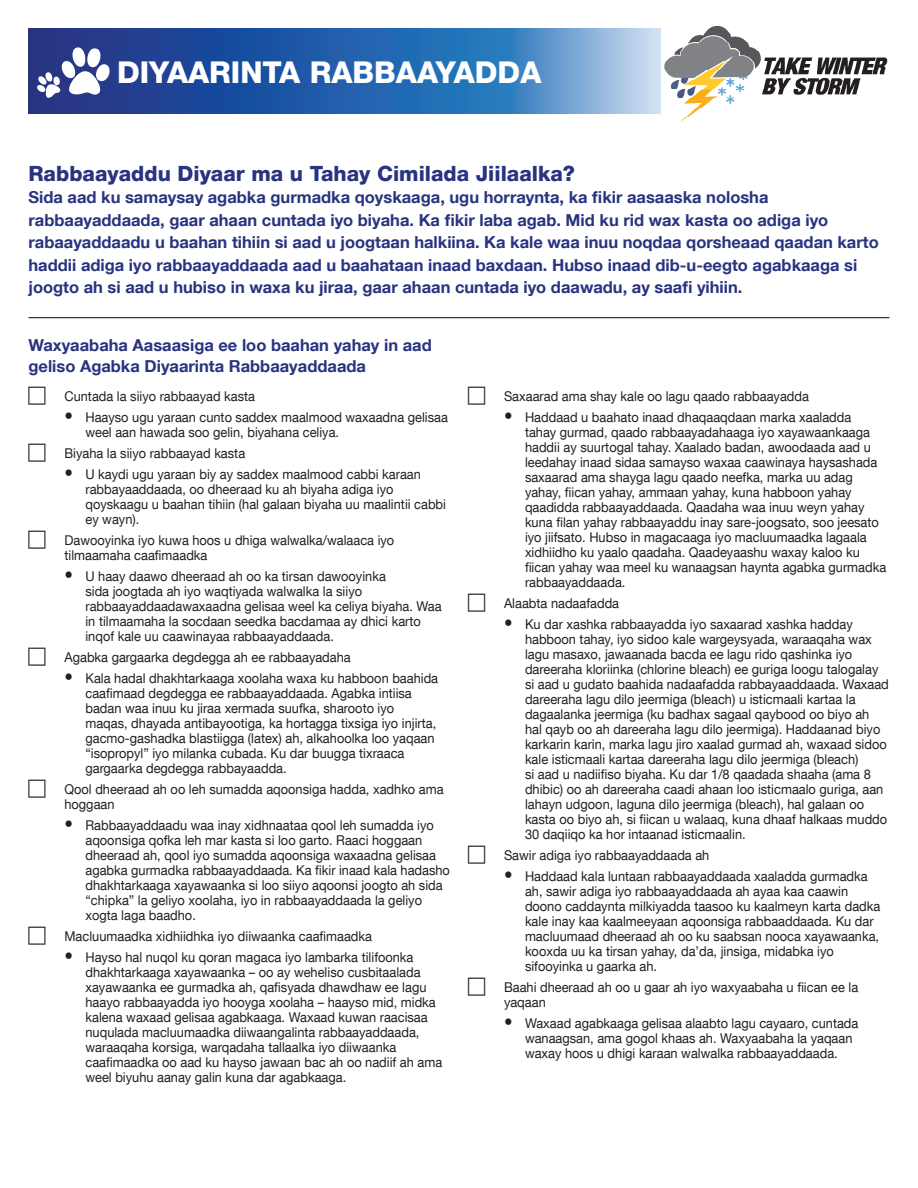
<style>
.page{position:relative;width:918px;height:1188px;background:#fff}
.page>*{position:absolute;margin:0;border:0;box-sizing:border-box;transform-origin:0 0}
.t1{font:800 30px "Helvetica Neue LT Com";color:#fff}
.t2{font:800 21px "Helvetica Neue LT Com";color:#28347f}
.t3{font:700 16.5px/22.5px "Helvetica Neue LT Com";color:#28347f}
.t4{font:13.5px/15px "Helvetica Neue LT Com";color:#231f20;scale:.95 1}
.s1{font-stretch:condensed;font-size:18px}
</style>
<div class="page">
<img style="left:28px;top:28px;width:633px;height:85px">
<hr style="left:28px;top:317px;width:861px;height:1px;background:#231f20">
<svg style="left:35px;top:46px;width:76px;height:52px"></svg>
<img style="left:664px;top:26px;width:224px;height:96px">
<h1 class="t1" style="left:117px;top:55px;width:426px">DIYAARINTA RABBAAYADDA</h1>
<h2 class="t2" style="left:28px;top:161px;width:548px">Rabbaayaddu Diyaar ma u Tahay Cimilada Jiilaalka?</h2>
<p class="t3" style="left:28px;top:185px;width:852px">Sida aad ku samaysay agabka gurmadka qoyskaaga, ugu horraynta, ka fikir aasaaska nolosha rabbaayaddaada, gaar ahaan cuntada iyo biyaha. Ka fikir laba agab. Mid ku rid wax kasta oo adiga iyo rabaayaddaadu u baahan tihiin si aad u joogtaan halkiina. Ka kale waa inuu noqdaa qorsheaad qaadan karto haddii adiga iyo rabbaayaddaada aad u baahataan inaad baxdaan. Hubso inaad dib-u-eegto agabkaaga si joogto ah si aad u hubiso in waxa ku jiraa, gaar ahaan cuntada iyo daawadu, ay saafi yihiin.</p>
<p class="t3" style="left:28px;top:334px;width:405px;line-height:21px">Waxyaabaha Aasaasiga ee loo baahan yahay in aad geliso Agabka Diyaarinta Rabbaayaddaada</p>
<p class="t4" style="left:64px;top:389px;width:202px">Cuntada la siiyo rabbaayad kasta</p>
<p class="t4" style="left:85px;top:410px;width:383px;text-indent:-21px"><span class="s1">•</span> Haayso ugu yaraan cunto saddex maalmood waxaadna gelisaa weel aan hawada soo gelin, biyahana celiya.</p>
<p class="t4" style="left:64px;top:446px;width:192px">Biyaha la siiyo rabbaayad kasta</p>
<p class="t4" style="left:85px;top:467px;width:381px;text-indent:-21px"><span class="s1">•</span> U kaydi ugu yaraan biy ay saddex maalmood cabbi karaan rabbayaaddaada, oo dheeraad ku ah biyaha adiga iyo qoyskaagu u baahan tihiin (hal galaan biyaha uu maalintii cabbi ey wayn).</p>
<p class="t4" style="left:64px;top:533px;width:349px">Dawooyinka iyo kuwa hoos u dhiga walwalka/walaaca iyo tilmaamaha caafimaadka</p>
<p class="t4" style="left:85px;top:569px;width:377px;text-indent:-21px"><span class="s1">•</span> U haay daawo dheeraad ah oo ka tirsan dawooyinka<br>sida joogtada ah iyo waqtiyada walwalka la siiyo rabbaayaddaadawaxaadna gelisaa weel ka celiya biyaha. Waa in tilmaamaha la socdaan seedka bacdamaa ay dhici karto inqof kale uu caawinayaa rabbaayaddaada.</p>
<p class="t4" style="left:64px;top:650px;width:303px">Agabka gargaarka degdegga ah ee rabbaayadaha</p>
<p class="t4" style="left:85px;top:671px;width:373px;text-indent:-21px"><span class="s1">•</span> Kala hadal dhakhtarkaaga xoolaha waxa ku habboon baahida caafimaad degdegga ee rabbaayaddaada. Agabka intiisa badan waa inuu ku jiraa xermada suufka, sharooto iyo maqas, dhayada antibayootiga, ka hortagga tixsiga iyo injirta, gacmo-gashadka blastiigga (latex) ah, alkahoolka loo yaqaan “isopropyl” iyo milanka cubada. Ku dar buugga tixraaca gargaarka degdegga rabbayaadda.</p>
<p class="t4" style="left:64px;top:782px;width:401px">Qool dheeraad ah oo leh sumadda aqoonsiga hadda, xadhko ama hoggaan</p>
<p class="t4" style="left:85px;top:818px;width:385px;text-indent:-21px"><span class="s1">•</span> Rabbaayaddaadu waa inay xidhnaataa qool leh sumadda iyo aqoonsiga qofka leh mar kasta si loo garto. Raaci hoggaan dheeraad ah, qool iyo sumadda aqoonsiga waxaadna gelisaa agabka gurmadka rabbaayaddaada. Ka fikir inaad kala hadasho dhakhtarkaaga xayawaanka si loo siiyo aqoonsi joogto ah sida “chipka” la geliyo xoolaha, iyo in rabbaayaddaada la geliyo xogta laga baadho.</p>
<p class="t4" style="left:64px;top:929px;width:325px">Macluumaadka xidhiidhka iyo diiwaanka caafimaadka</p>
<p class="t4" style="left:85px;top:950px;width:377px;text-indent:-21px"><span class="s1">•</span> Hayso hal nuqol ku qoran magaca iyo lambarka tilifoonka dhakhtarkaaga xayawaanka – oo ay weheliso cusbitaalada xayawaanka ee gurmadka ah, qafisyada dhawdhaw ee lagu haayo rabbaayadda iyo hooyga xoolaha – haayso mid, midka kalena waxaad gelisaa agabkaaga. Waxaad kuwan raacisaa nuqulada macluumaadka diiwaangalinta rabbaayaddaada, waraaqaha korsiga, warqadaha tallaalka iyo diiwaanka caafimaadka oo aad ku hayso jawaan bac ah oo nadiif ah ama weel biyuhu aanay galin kuna dar agabkaaga.</p>
<p class="t4" style="left:504px;top:389px;width:323px">Saxaarad ama shay kale oo lagu qaado rabbaayadda</p>
<p class="t4" style="left:525px;top:410px;width:382px;text-indent:-21px"><span class="s1">•</span> Haddaad u baahato inaad dhaqaaqdaan marka xaaladda<br>tahay gurmad, qaado rabbaayadahaaga iyo xayawaankaaga haddii ay suurtogal tahay. Xaalado badan, awoodaada aad u leedahay inaad sidaa samayso waxaa caawinaya haysashada saxaarad ama shayga lagu qaado neefka, marka uu adag yahay, fiican yahay, ammaan yahay, kuna habboon yahay qaadidda rabbaayaddaada. Qaadaha waa inuu weyn yahay kuna filan yahay rabbaayaddu inay sare-joogsato, soo jeesato iyo jiifsato. Hubso in magacaaga iyo macluumaadka lagaala xidhiidho ku yaalo qaadaha. Qaadeyaashu waxay kaloo ku fiican yahay waa meel ku wanaagsan haynta agabka gurmadka rabbaayaddaada.</p>
<p class="t4" style="left:504px;top:596px;width:123px">Alaabta nadaafadda</p>
<p class="t4" style="left:525px;top:617px;width:385px;text-indent:-21px"><span class="s1">•</span> Ku dar xashka rabbaayadda iyo saxaarad xashka hadday habboon tahay, iyo sidoo kale wargeysyada, waraaqaha wax lagu masaxo, jawaanada bacda ee lagu rido qashinka iyo dareeraha kloriinka (chlorine bleach) ee guriga loogu talogalay si aad u gudato baahida nadaafadda rabbayaaddaada. Waxaad dareeraha lagu dilo jeermiga (bleach) u isticmaali kartaa la dagaalanka jeermiga (ku badhax sagaal qaybood oo biyo ah hal qayb oo ah dareeraha lagu dilo jeermiga). Haddaanad biyo karkarin karin, marka lagu jiro xaalad gurmad ah, waxaad sidoo kale isticmaali kartaa dareeraha lagu dilo jeermiga (bleach)<br>si aad u nadiifiso biyaha. Ku dar 1/8 qaadada shaaha (ama 8 dhibic) oo ah dareeraha caadi ahaan loo isticmaalo guriga, aan lahayn udgoon, laguna dilo jeermiga (bleach), hal galaan oo kasta oo biyo ah, si fiican u walaaq, kuna dhaaf halkaas muddo 30 daqiiqo ka hor intaanad isticmaalin.</p>
<p class="t4" style="left:504px;top:848px;width:218px">Sawir adiga iyo rabbaayaddaada ah</p>
<p class="t4" style="left:525px;top:869px;width:376px;text-indent:-21px"><span class="s1">•</span> Haddaad kala luntaan rabbaayaddaada xaaladda gurmadka ah, sawir adiga iyo rabbaayaddaada ah ayaa kaa caawin doono caddaynta milkiyadda taasoo ku kaalmeyn karta dadka kale inay kaa kaalmeeyaan aqoonsiga rabbaaddaada. Ku dar macluumaad dheeraad ah oo ku saabsan nooca xayawaanka, kooxda uu ka tirsan yahay, da’da, jinsiga, midabka iyo sifooyinka u gaarka ah.</p>
<p class="t4" style="left:504px;top:980px;width:375px">Baahi dheeraad ah oo u gaar ah iyo waxyaabaha u fiican ee la yaqaan</p>
<p class="t4" style="left:525px;top:1016px;width:353px;text-indent:-21px"><span class="s1">•</span> Waxaad agabkaaga gelisaa alaabto lagu cayaaro, cuntada wanaagsan, ama gogol khaas ah. Waxyaabaha la yaqaan waxay hoos u dhigi karaan walwalka rabbaayaddaada.</p>
</div>
